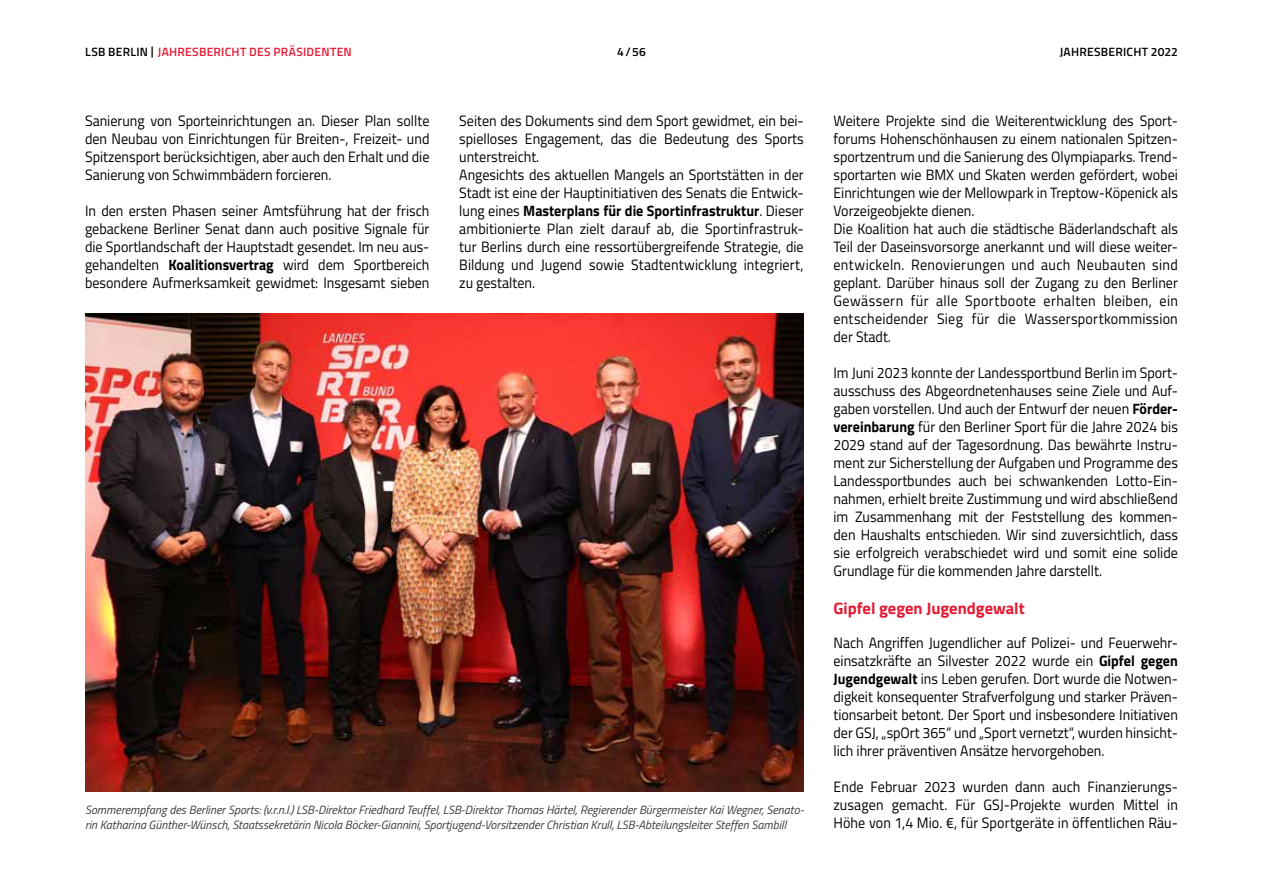
<style>
.page{position:relative;width:1263px;height:893px;background:#fff}
.page>*{position:absolute;margin:0;border:0;box-sizing:border-box;transform-origin:0 0}
.t1{font:700 16.5px "Titillium Web";color:#e51a33}
.t2{font:15px/18px "Titillium Web";color:#000;text-align:justify;scale:.94 1}
.t3{font:italic 12px/14.4px "Titillium Web";color:#3c3c3b}
.t4{font:600 12px "Titillium Web";letter-spacing:.025em;color:#e51a33}
.t5{font:600 12px "Titillium Web";letter-spacing:.02em;color:#000}
.s1{color:#000}
.s2{font-weight:700}
</style>
<div class="page">
<img style="left:85px;top:314px;width:719px;height:478px">
<p class="t4" style="left:85px;top:43px;width:268px"><span class="s1">LSB BERLIN |</span> JAHRESBERICHT DES PRÄSIDENTEN</p>
<p class="t5" style="left:617px;top:43px;width:30px">4/56</p>
<p class="t5" style="left:1060px;top:43px;width:120px">JAHRESBERICHT 2022</p>
<p class="t2" style="left:85px;top:111px;width:368px">Sanierung von Sporteinrichtungen an. Dieser Plan sollte den Neubau von Einrichtungen für Breiten-, Freizeit- und Spitzensport berücksichtigen, aber auch den Erhalt und die Sanierung von Schwimmbädern forcieren.</p>
<p class="t2" style="left:85px;top:201px;width:368px">In den ersten Phasen seiner Amtsführung hat der frisch gebackene Berliner Senat dann auch positive Signale für die Sportlandschaft der Hauptstadt gesendet. Im neu aus&shy;gehandelten <span class="s2">Koalitionsvertrag</span> wird dem Sportbereich besondere Aufmerksamkeit gewidmet: Insgesamt sieben</p>
<p class="t2" style="left:459px;top:111px;width:368px;text-align:left">Seiten des Dokuments sind dem Sport gewidmet, ein bei&shy;spielloses Engagement, das die Bedeutung des Sports unterstreicht.<br>Angesichts des aktuellen Mangels an Sportstätten in der Stadt ist eine der Hauptinitiativen des Senats die Entwick&shy;lung eines <span class="s2">Masterplans für die Sportinfrastruktur</span>. Dieser ambitionierte Plan zielt darauf ab, die Sportinfrastruk&shy;tur Berlins durch eine ressortübergreifende Strategie, die Bildung und Jugend sowie Stadtentwicklung integriert, zu gestalten.</p>
<p class="t2" style="left:833px;top:111px;width:368px;text-align:left">Weitere Projekte sind die Weiterentwicklung des Sport&shy;forums Hohenschönhausen zu einem nationalen Spitzen&shy;sportzentrum und die Sanierung des Olympiaparks. Trend&shy;sportarten wie BMX und Skaten werden gefördert, wobei Einrichtungen wie der Mellowpark in Treptow-Köpenick als Vorzeigeobjekte dienen.<br>Die Koalition hat auch die städtische Bäderlandschaft als Teil der Daseinsvorsorge anerkannt und will diese weiter&shy;entwickeln. Renovierungen und auch Neubauten sind geplant. Darüber hinaus soll der Zugang zu den Berliner Gewässern für alle Sportboote erhalten bleiben, ein entscheidender Sieg für die Wassersportkommission der Stadt.</p>
<p class="t2" style="left:833px;top:363px;width:368px">Im Juni 2023 konnte der Landessportbund Berlin im Sport&shy;ausschuss des Abgeordnetenhauses seine Ziele und Auf&shy;gaben vorstellen. Und auch der Entwurf der neuen <span class="s2">Förder&shy;vereinbarung</span> für den Berliner Sport für die Jahre 2024 bis 2029 stand auf der Tagesordnung. Das bewährte Instru&shy;ment zur Sicherstellung der Aufgaben und Programme des Landessportbundes auch bei schwankenden Lotto-Ein&shy;nahmen, erhielt breite Zustimmung und wird abschließend im Zusammenhang mit der Feststellung des kommen&shy;den Haushalts entschieden. Wir sind zuversichtlich, dass sie erfolgreich verabschiedet wird und somit eine solide Grundlage für die kommenden Jahre darstellt.</p>
<p class="t1" style="left:833px;top:595px;width:193px">Gipfel gegen Jugendgewalt</p>
<p class="t2" style="left:833px;top:633px;width:368px">Nach Angriffen Jugendlicher auf Polizei- und Feuerwehr&shy;einsatzkräfte an Silvester 2022 wurde ein <span class="s2">Gipfel gegen Jugendgewalt</span> ins Leben gerufen. Dort wurde die Notwen&shy;digkeit konsequenter Strafverfolgung und starker Präven&shy;tionsarbeit betont. Der Sport und insbesondere Initiativen der GSJ, „spOrt 365“ und „Sport vernetzt“, wurden hinsicht&shy;lich ihrer präventiven Ansätze hervorgehoben.</p>
<p class="t2" style="left:833px;top:777px;width:368px">Ende Februar 2023 wurden dann auch Finanzierungs&shy;zusagen gemacht. Für GSJ-Projekte wurden Mittel in Höhe von 1,4 Mio. €, für Sportgeräte in öffentlichen Räu-</p>
<p class="t3" style="left:85px;top:802px;width:720px">Sommerempfang des Berliner Sports: (v.r.n.l.) LSB-Direktor Friedhard Teuffel, LSB-Direktor Thomas Härtel, Regierender Bürgermeister Kai Wegner, Senato&shy;rin Katharina Günther-Wünsch, Staatssekretärin Nicola Böcker-Giannini, Sportjugend-Vorsitzender Christian Krull, LSB-Abteilungsleiter Steffen Sambill</p>
</div>
